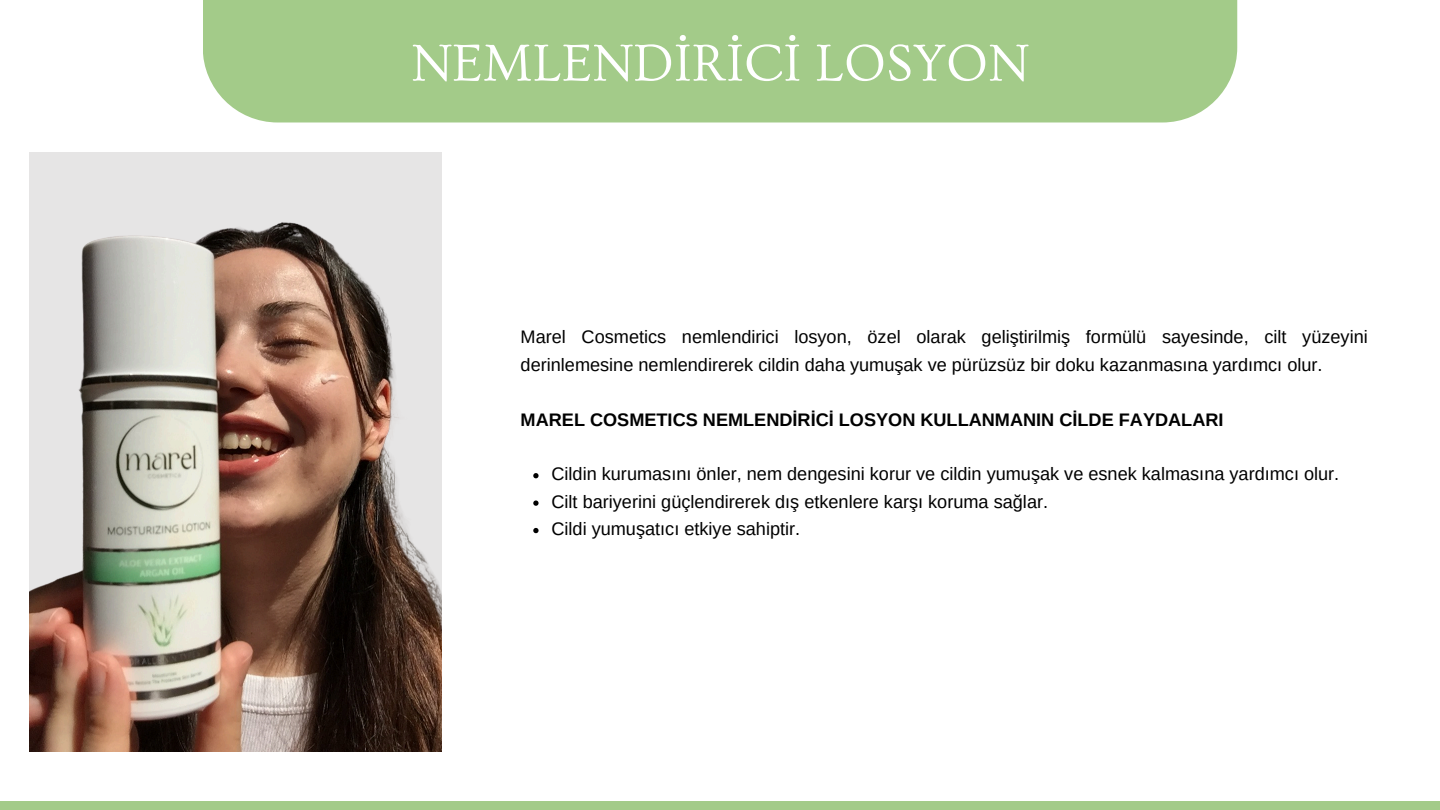
<style>
.page{position:relative;width:1440px;height:810px;background:#fff}
.page>*{position:absolute;margin:0;border:0;box-sizing:border-box;transform-origin:0 0}
.t1{font:54.1px "Ovo";color:#fff}
.t2{font:18.1px/27.4px "Arimo";color:#000}
.t3{font:700 18.1px "Arimo";color:#000}
</style>
<div class="page">
<svg style="left:533px;top:473px;width:6px;height:5px"></svg>
<svg style="left:533px;top:500px;width:6px;height:6px"></svg>
<svg style="left:533px;top:528px;width:6px;height:5px"></svg>
<img style="left:29px;top:152px;width:413px;height:600px">
<div style="left:203px;top:0;width:1034px;height:123px;background:#a3cb89"></div>
<div style="left:0;top:801px;width:1440px;height:9px;background:#a3cb89"></div>
<h1 class="t1" style="left:411px;top:34px;width:620px">NEMLENDİRİCİ LOSYON</h1>
<p class="t2" style="left:521px;top:323px;width:849px">Marel Cosmetics nemlendirici losyon, özel olarak geliştirilmiş formülü sayesinde, cilt yüzeyini derinlemesine nemlendirerek cildin daha yumuşak ve pürüzsüz bir doku kazanmasına yardımcı olur.</p>
<p class="t3" style="left:521px;top:409px;width:704px">MAREL COSMETICS NEMLENDİRİCİ LOSYON KULLANMANIN CİLDE FAYDALARI</p>
<h2 class="t2" style="left:551px;top:460px;width:789px">Cildin kurumasını önler, nem dengesini korur ve cildin yumuşak ve esnek kalmasına yardımcı olur.</h2>
<p class="t2" style="left:551px;top:488px;width:498px">Cilt bariyerini güçlendirerek dış etkenlere karşı koruma sağlar.</p>
<p class="t2" style="left:551px;top:515px;width:250px">Cildi yumuşatıcı etkiye sahiptir.</p>
</div>
